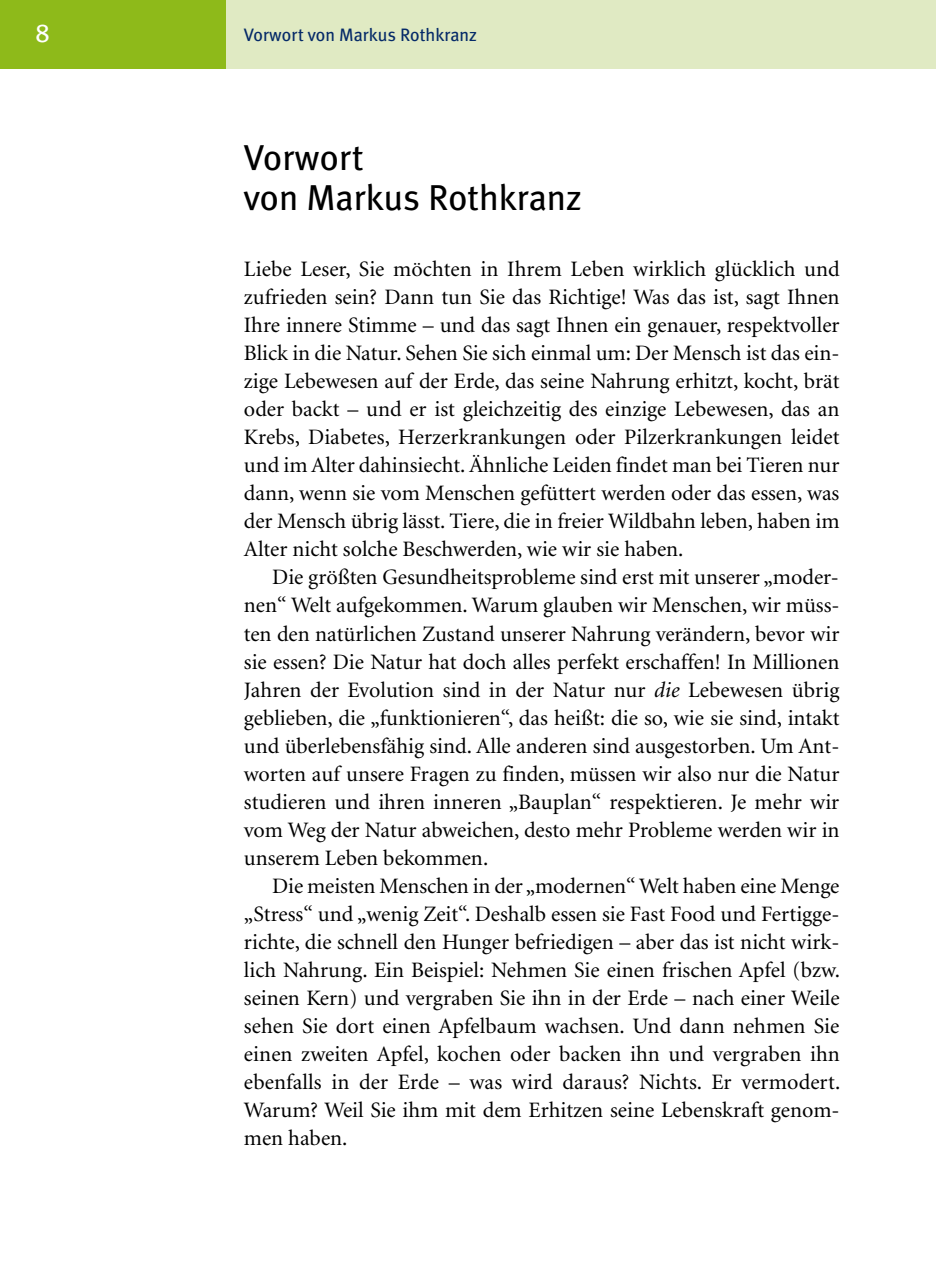
<style>
.page{position:relative;width:936px;height:1282px;background:#fff}
.page>*{position:absolute;margin:0;border:0;box-sizing:border-box;transform-origin:0 0}
.t1{font:36px/40px "Meta Plus";color:#000}
.t2{font:26px "Meta Plus";color:#fff}
.t3{font:22px/28px "Minion";color:#000;text-align:justify}
.t4{font:18px "Meta Plus";color:#052a68}
.s1{font-style:italic}
</style>
<div class="page">
<div style="left:0;top:0;width:227px;height:68px;background:#8eba1a"></div>
<div style="left:227px;top:0;width:708px;height:68px;background:#e0eac3"></div>
<p class="t2" style="left:35px;top:17px;width:16px">8</p>
<p class="t4" style="left:244px;top:24px;width:234px">Vorwort von Markus Rothkranz</p>
<h1 class="t1" style="left:244px;top:138px;width:339px">Vorwort<br>von Markus Rothkranz</h1>
<p class="t3" style="left:244px;top:257px;width:597px">Liebe Leser, Sie möchten in Ihrem Leben wirklich glücklich und zufrieden sein? Dann tun Sie das Richtige! Was das ist, sagt Ihnen Ihre innere Stimme – und das sagt Ihnen ein genauer, respektvoller Blick in die Natur. Sehen Sie sich einmal um: Der Mensch ist das ein&shy;zige Lebewesen auf der Erde, das seine Nahrung erhitzt, kocht, brät oder backt – und er ist gleichzeitig des einzige Lebewesen, das an Krebs, Diabetes, Herzerkrankungen oder Pilzerkrankungen leidet und im Alter dahinsiecht. Ähnliche Leiden findet man bei Tieren nur dann, wenn sie vom Menschen gefüttert werden oder das essen, was der Mensch übrig lässt. Tiere, die in freier Wildbahn leben, haben im Alter nicht solche Beschwerden, wie wir sie haben.</p>
<p class="t3" style="left:244px;top:565px;width:597px;text-indent:28px">Die größten Gesundheitsprobleme sind erst mit unserer „moder&shy;nen“ Welt aufgekommen. Warum glauben wir Menschen, wir müss&shy;ten den natürlichen Zustand unserer Nahrung verändern, bevor wir sie essen? Die Natur hat doch alles perfekt erschaffen! In Millionen Jahren der Evolution sind in der Natur nur <span class="s1">die</span> Lebewesen übrig geblieben, die „funktionieren“, das heißt: die so, wie sie sind, intakt und überlebensfähig sind. Alle anderen sind ausgestorben. Um Ant&shy;worten auf unsere Fragen zu finden, müssen wir also nur die Natur studieren und ihren inneren „Bauplan“ respektieren. Je mehr wir vom Weg der Natur abweichen, desto mehr Probleme werden wir in unserem Leben bekommen.</p>
<p class="t3" style="left:244px;top:873px;width:598px;text-indent:28px">Die meisten Menschen in der „modernen“ Welt haben eine Menge „Stress“ und „wenig Zeit“. Deshalb essen sie Fast Food und Fertigge&shy;richte, die schnell den Hunger befriedigen – aber das ist nicht wirk&shy;lich Nahrung. Ein Beispiel: Nehmen Sie einen frischen Apfel (bzw. seinen Kern) und vergraben Sie ihn in der Erde – nach einer Weile sehen Sie dort einen Apfelbaum wachsen. Und dann nehmen Sie einen zweiten Apfel, kochen oder backen ihn und vergraben ihn ebenfalls in der Erde – was wird daraus? Nichts. Er vermodert.<br>Warum? Weil Sie ihm mit dem Erhitzen seine Lebenskraft genom&shy;men haben.</p>
</div>
